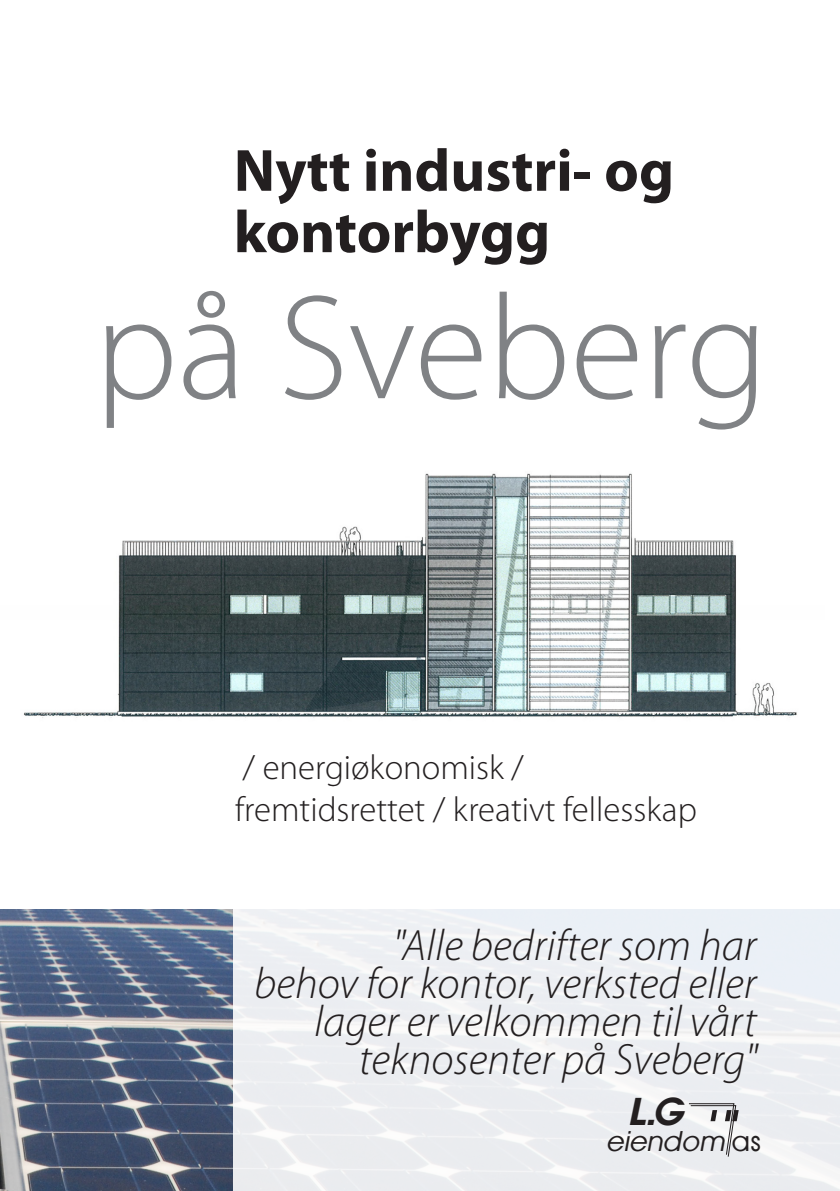
<style>
.page{position:relative;width:840px;height:1191px;background:#fff}
.page>*{position:absolute;margin:0;border:0;box-sizing:border-box;transform-origin:0 0}
.t1{font:300 150px "Myriad Pro";color:#808285}
.t2{font:700 60px/61.4px "Myriad Pro";color:#231f20}
.topptekst{font:italic 300 44px/38px "Myriad Pro";color:#231f20;text-align:right}
.t3{font:italic 600 37px "Atlanta";color:#231f20;scale:1.1 1}
.t4{font:300 34.8px/41.8px "Myriad Pro";color:#231f20}
.t5{font:italic 27.2px "Atlanta";color:#231f20}
.s1{font-style:normal}
</style>
<div class="page">
<img style="left:0;top:909px;width:233px;height:282px">
<svg style="left:233px;top:909px;width:606px;height:282px;fill:#ebeef2"></svg>
<img style="left:24px;top:473px;width:773px;height:245px">
<svg style="left:688px;top:1103px;width:50px;height:54px"></svg>
<p class="t2" style="left:233px;top:138px;width:441px">Nytt industri- og kontorbygg</p>
<p class="t1" style="left:95px;top:258px;width:674px">på Sveberg</p>
<p class="t4" style="left:235px;top:746px;width:463px">/ energiøkonomisk / fremtidsrettet / kreativt fellesskap</p>
<p class="topptekst" style="left:254px;top:926px;width:503px">"Alle bedrifter som har<br>behov for kontor, verksted eller lager er velkommen til vårt teknosenter på Sveberg"</p>
<p class="t3" style="left:626px;top:1084px;width:53px">L.G</p>
<p class="t5" style="left:605px;top:1121px;width:157px">eiendom <span class="s1">as</span></p>
</div>
